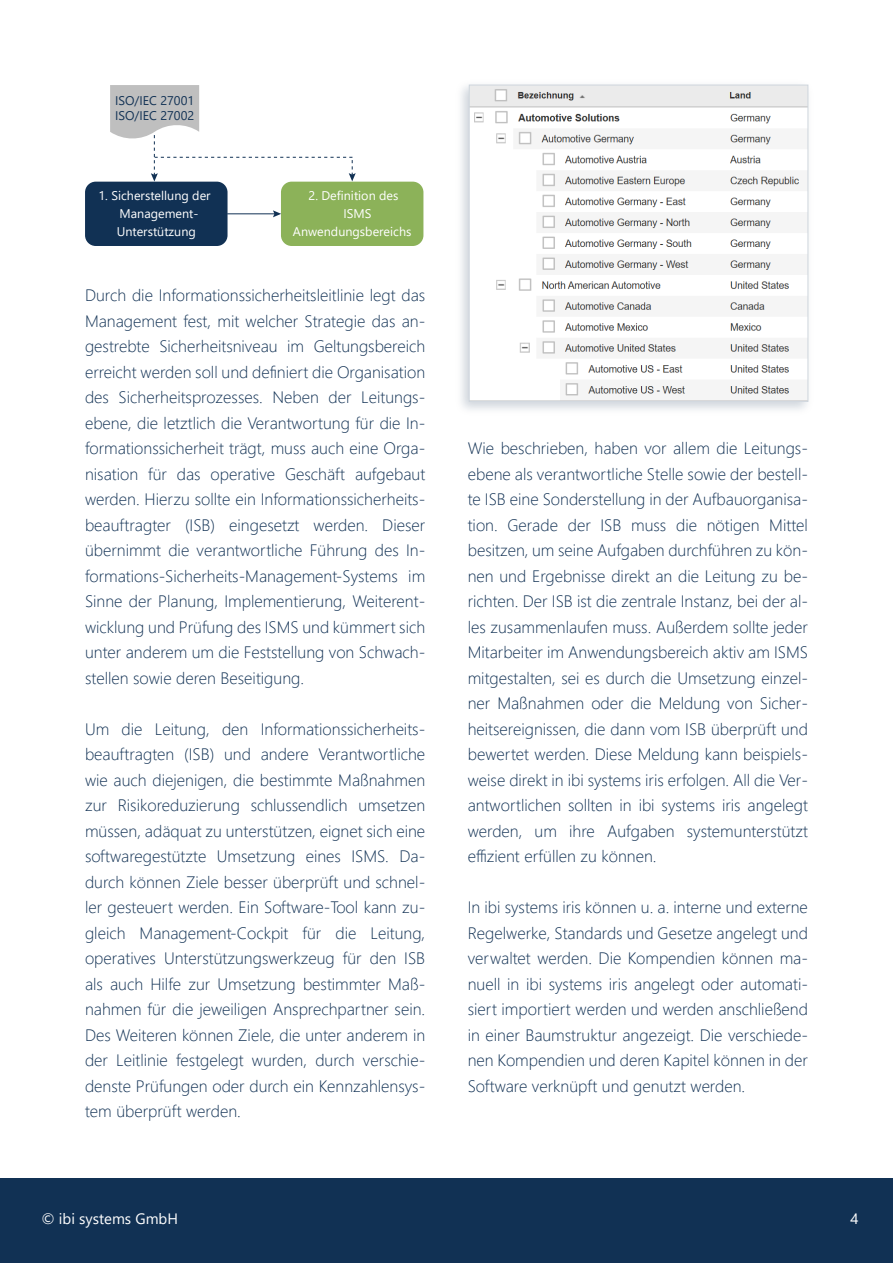
<style>
.page{position:relative;width:893px;height:1263px;background:#fff}
.page>*{position:absolute;margin:0;border:0;box-sizing:border-box;transform-origin:0 0}
.t1{font:300 16.5px "Segoe UI";color:#113154}
.t2{font:15px "Segoe UI";color:#fff}
.t3{font:12.6px/18.1px "Segoe UI";color:#fff}
.t4{font:12.6px/15.1px "Segoe UI";color:#113154}
</style>
<div class="page">
<div style="left:0;top:1178px;width:893px;height:85px;background:#113154"></div>
<img style="left:471px;top:87px;width:335px;height:313px">
<div style="left:469px;top:85px;width:339px;height:317px;border:1px solid #cfd6dd"></div>
<div style="left:85px;top:182px;width:143px;height:64px;background:#113154;border-radius:11px"></div>
<div style="left:281px;top:182px;width:142px;height:64px;background:#8cb259;border-radius:11px"></div>
<hr style="left:227px;top:213px;width:49px;height:1px;background:#113154">
<svg style="left:273px;top:210px;width:8px;height:7px"></svg>
<svg style="left:110px;top:85px;width:246px;height:97px"></svg>
<p class="t4" style="left:115px;top:94px;width:81px">ISO/IEC 27001<br>ISO/IEC 27002</p>
<p class="t3" style="left:117px;top:188px;width:95px;text-indent:-18px">1. Sicherstellung der<br>Management-<br>Unterstützung</p>
<p class="t3" style="left:309px;top:188px;width:91px">2. Definition des</p>
<p class="t3" style="left:343px;top:206px;width:29px">ISMS</p>
<p class="t3" style="left:293px;top:224px;width:120px">Anwendungsbereichs</p>
<p class="t1" style="left:85px;top:289px;width:342px">Durch die Informationssicherheitsleitlinie legt das</p>
<p class="t1" style="left:85px;top:315px;width:342px">Management fest, mit welcher Strategie das an-</p>
<p class="t1" style="left:85px;top:340px;width:342px">gestrebte Sicherheitsniveau im Geltungsbereich</p>
<p class="t1" style="left:85px;top:366px;width:342px">erreicht werden soll und definiert die Organisation</p>
<p class="t1" style="left:85px;top:391px;width:342px">des Sicherheitsprozesses. Neben der Leitungs-</p>
<p class="t1" style="left:85px;top:417px;width:342px">ebene, die letztlich die Verantwortung für die In-</p>
<p class="t1" style="left:85px;top:442px;width:342px">formationssicherheit trägt, muss auch eine Orga-</p>
<p class="t1" style="left:85px;top:468px;width:342px">nisation für das operative Geschäft aufgebaut</p>
<p class="t1" style="left:85px;top:493px;width:342px">werden. Hierzu sollte ein Informationssicherheits-</p>
<p class="t1" style="left:85px;top:519px;width:342px">beauftragter (ISB) eingesetzt werden. Dieser</p>
<p class="t1" style="left:85px;top:544px;width:342px">übernimmt die verantwortliche Führung des In-</p>
<p class="t1" style="left:85px;top:570px;width:342px">formations-Sicherheits-Management-Systems im</p>
<p class="t1" style="left:85px;top:595px;width:342px">Sinne der Planung, Implementierung, Weiterent-</p>
<p class="t1" style="left:85px;top:621px;width:342px">wicklung und Prüfung des ISMS und kümmert sich</p>
<p class="t1" style="left:85px;top:646px;width:342px">unter anderem um die Feststellung von Schwach-</p>
<p class="t1" style="left:85px;top:672px;width:221px">stellen sowie deren Beseitigung.</p>
<p class="t1" style="left:85px;top:723px;width:342px">Um die Leitung, den Informationssicherheits-</p>
<p class="t1" style="left:85px;top:748px;width:342px">beauftragten (ISB) und andere Verantwortliche</p>
<p class="t1" style="left:85px;top:774px;width:342px">wie auch diejenigen, die bestimmte Maßnahmen</p>
<p class="t1" style="left:85px;top:799px;width:342px">zur Risikoreduzierung schlussendlich umsetzen</p>
<p class="t1" style="left:85px;top:825px;width:342px">müssen, adäquat zu unterstützen, eignet sich eine</p>
<p class="t1" style="left:85px;top:850px;width:342px">softwaregestützte Umsetzung eines ISMS. Da-</p>
<p class="t1" style="left:85px;top:876px;width:342px">durch können Ziele besser überprüft und schnel-</p>
<p class="t1" style="left:85px;top:901px;width:342px">ler gesteuert werden. Ein Software-Tool kann zu-</p>
<p class="t1" style="left:85px;top:927px;width:342px">gleich Management-Cockpit für die Leitung,</p>
<p class="t1" style="left:85px;top:952px;width:342px">operatives Unterstützungswerkzeug für den ISB</p>
<p class="t1" style="left:85px;top:978px;width:342px">als auch Hilfe zur Umsetzung bestimmter Maß-</p>
<p class="t1" style="left:85px;top:1003px;width:342px">nahmen für die jeweiligen Ansprechpartner sein.</p>
<p class="t1" style="left:85px;top:1029px;width:342px">Des Weiteren können Ziele, die unter anderem in</p>
<p class="t1" style="left:85px;top:1054px;width:342px">der Leitlinie festgelegt wurden, durch verschie-</p>
<p class="t1" style="left:85px;top:1080px;width:342px">denste Prüfungen oder durch ein Kennzahlensys-</p>
<p class="t1" style="left:85px;top:1105px;width:157px">tem überprüft werden.</p>
<p class="t1" style="left:468px;top:442px;width:342px">Wie beschrieben, haben vor allem die Leitungs-</p>
<p class="t1" style="left:468px;top:468px;width:342px">ebene als verantwortliche Stelle sowie der bestell-</p>
<p class="t1" style="left:468px;top:493px;width:342px">te ISB eine Sonderstellung in der Aufbauorganisa-</p>
<p class="t1" style="left:468px;top:519px;width:342px">tion. Gerade der ISB muss die nötigen Mittel</p>
<p class="t1" style="left:468px;top:544px;width:342px">besitzen, um seine Aufgaben durchführen zu kön-</p>
<p class="t1" style="left:468px;top:570px;width:342px">nen und Ergebnisse direkt an die Leitung zu be-</p>
<p class="t1" style="left:468px;top:595px;width:342px">richten. Der ISB ist die zentrale Instanz, bei der al-</p>
<p class="t1" style="left:468px;top:621px;width:342px">les zusammenlaufen muss. Außerdem sollte jeder</p>
<p class="t1" style="left:468px;top:646px;width:342px">Mitarbeiter im Anwendungsbereich aktiv am ISMS</p>
<p class="t1" style="left:468px;top:672px;width:342px">mitgestalten, sei es durch die Umsetzung einzel-</p>
<p class="t1" style="left:468px;top:697px;width:342px">ner Maßnahmen oder die Meldung von Sicher-</p>
<p class="t1" style="left:468px;top:723px;width:342px">heitsereignissen, die dann vom ISB überprüft und</p>
<p class="t1" style="left:468px;top:748px;width:342px">bewertet werden. Diese Meldung kann beispiels-</p>
<p class="t1" style="left:468px;top:774px;width:342px">weise direkt in ibi systems iris erfolgen. All die Ver-</p>
<p class="t1" style="left:468px;top:799px;width:342px">antwortlichen sollten in ibi systems iris angelegt</p>
<p class="t1" style="left:468px;top:825px;width:342px">werden, um ihre Aufgaben systemunterstützt</p>
<p class="t1" style="left:468px;top:850px;width:190px">effizient erfüllen zu können.</p>
<p class="t1" style="left:468px;top:901px;width:342px">In ibi systems iris können u. a. interne und externe</p>
<p class="t1" style="left:468px;top:927px;width:342px">Regelwerke, Standards und Gesetze angelegt und</p>
<p class="t1" style="left:468px;top:952px;width:342px">verwaltet werden. Die Kompendien können ma-</p>
<p class="t1" style="left:468px;top:978px;width:342px">nuell in ibi systems iris angelegt oder automati-</p>
<p class="t1" style="left:468px;top:1003px;width:342px">siert importiert werden und werden anschließend</p>
<p class="t1" style="left:468px;top:1029px;width:342px">in einer Baumstruktur angezeigt. Die verschiede-</p>
<p class="t1" style="left:468px;top:1054px;width:342px">nen Kompendien und deren Kapitel können in der</p>
<p class="t1" style="left:468px;top:1080px;width:279px">Software verknüpft und genutzt werden.</p>
<p class="t2" style="left:41px;top:1213px;width:138px">© ibi systems GmbH</p>
<p class="t2" style="left:850px;top:1213px;width:10px">4</p>
</div>
